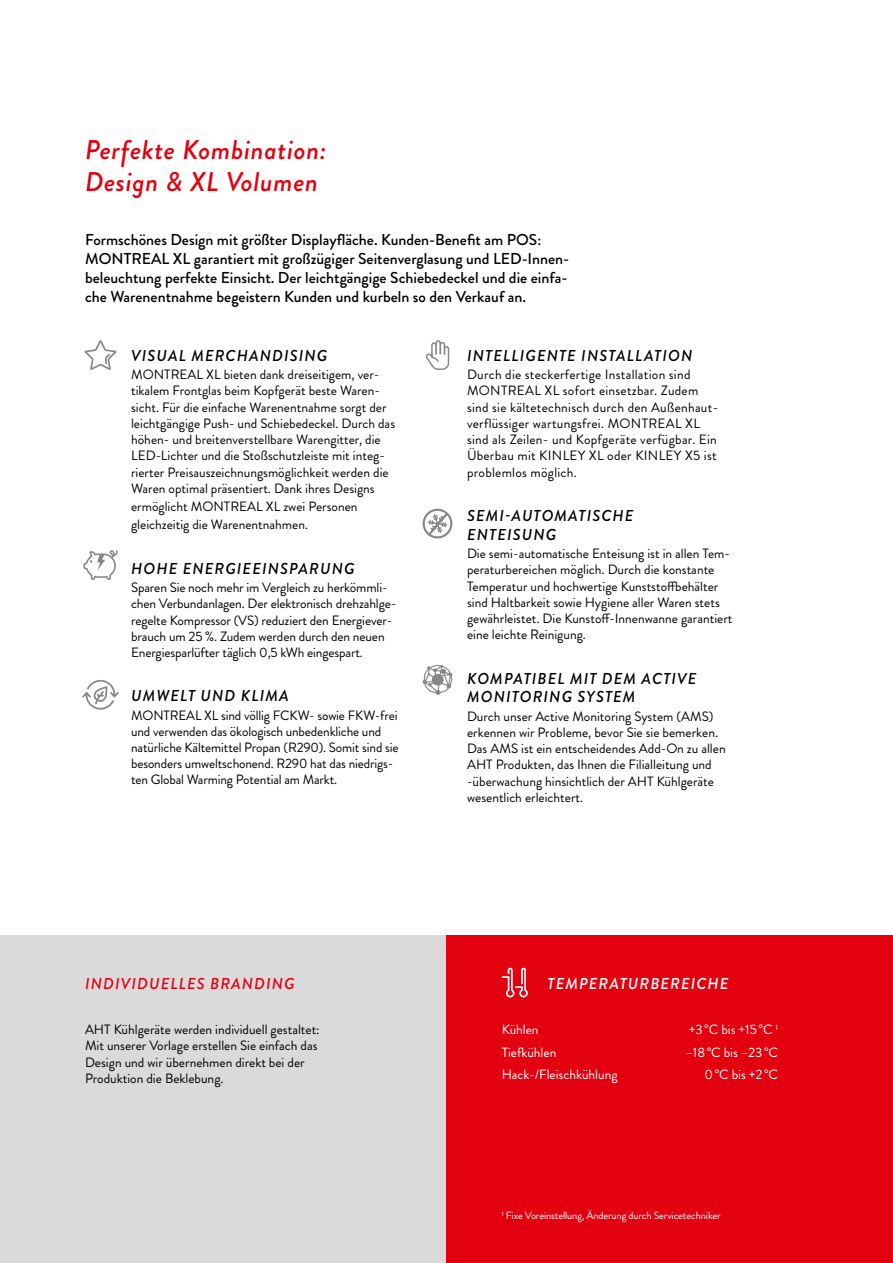
<style>
.page{position:relative;width:893px;height:1263px;background:#fff}
.page>*{position:absolute;margin:0;border:0;box-sizing:border-box;transform-origin:0 0}
.t1{font:italic 500 27px/32.4px "Brandon Grotesque";letter-spacing:.025em;color:#e3000f}
.t2{font:500 15.75px/18.9px "Brandon Grotesque";color:#000}
.t3{font:italic 500 15.75px/18.9px "Brandon Grotesque";letter-spacing:.07em;color:#000}
.t4{font:italic 500 15.75px "Brandon Grotesque";letter-spacing:.07em;color:#e3000f}
.t5{font:italic 500 15.75px "Brandon Grotesque";letter-spacing:.07em;color:#fff}
.t6{font:13.5px/16.2px "Brandon Grotesque";color:#000}
.t7{font:13.5px/16.2px "Brandon Grotesque";letter-spacing:.02em;color:#000}
.t8{font:13.5px "Brandon Grotesque";color:#fff}
.t9{font:10.5px "Brandon Grotesque";letter-spacing:-.01em;color:#fff}
</style>
<div class="page">
<div style="left:0;top:935px;width:446px;height:328px;background:#dadada"></div>
<div style="left:446px;top:935px;width:447px;height:328px;background:#e3000f"></div>
<svg style="left:502px;top:968px;width:26px;height:29px"></svg>
<svg style="left:422px;top:508px;width:30px;height:31px"></svg>
<svg style="left:82px;top:680px;width:37px;height:30px"></svg>
<svg style="left:84px;top:340px;width:33px;height:30px"></svg>
<svg style="left:426px;top:340px;width:23px;height:30px"></svg>
<svg style="left:83px;top:550px;width:35px;height:30px"></svg>
<svg style="left:423px;top:665px;width:29px;height:30px"></svg>
<h1 class="t1" style="left:85px;top:134px;width:243px">Perfekte Kombination:<br>Design &amp; XL Volumen</h1>
<p class="t2" style="left:85px;top:230px;width:486px">Formschönes Design mit größter Displayfläche. Kunden-Benefit am POS:<br>MONTREAL XL garantiert mit großzügiger Seitenverglasung und LED-Innen&shy;beleuchtung perfekte Einsicht. Der leichtgängige Schiebedeckel und die einfa&shy;che Warenentnahme begeistern Kunden und kurbeln so den Verkauf an.</p>
<p class="t3" style="left:131px;top:346px;width:198px">VISUAL MERCHANDISING</p>
<p class="t6" style="left:131px;top:367px;width:266px">MONTREAL XL bieten dank dreiseitigem, ver&shy;tikalem Frontglas beim Kopfgerät beste Waren&shy;sicht. Für die einfache Warenentnahme sorgt der leichtgängige Push- und Schiebedeckel. Durch das höhen- und breitenverstellbare Warengitter, die LED-Lichter und die Stoßschutzleiste mit integ&shy;rierter Preisauszeichnungsmöglichkeit werden die Waren optimal präsentiert. Dank ihres Designs</p>
<p class="t6" style="left:131px;top:497px;width:228px;line-height:18.3px">ermöglicht MONTREAL XL zwei Personen gleichzeitig die Warenentnahmen.</p>
<p class="t3" style="left:131px;top:559px;width:225px">HOHE ENERGIEEINSPARUNG</p>
<p class="t6" style="left:131px;top:580px;width:267px">Sparen Sie noch mehr im Vergleich zu herkömmli&shy;chen Verbundanlagen. Der elektronisch drehzahlge&shy;regelte Kompressor (VS) reduziert den Energiever&shy;brauch um 25 %. Zudem werden durch den neuen Energiesparlüfter täglich 0,5 kWh eingespart.</p>
<p class="t3" style="left:131px;top:687px;width:159px">UMWELT UND KLIMA</p>
<p class="t6" style="left:131px;top:707px;width:269px">MONTREAL XL sind völlig FCKW- sowie FKW-frei und verwenden das ökologisch unbedenkliche und natürliche Kältemittel Propan (R290). Somit sind sie besonders umweltschonend. R290 hat das niedrigs&shy;ten Global Warming Potential am Markt.</p>
<p class="t3" style="left:467px;top:346px;width:227px">INTELLIGENTE INSTALLATION</p>
<p class="t7" style="left:467px;top:367px;width:253px">Durch die steckerfertige Installation sind MONTREAL XL sofort einsetzbar. Zudem sind sie kältetechnisch durch den Außenhaut&shy;verflüssiger wartungsfrei. MONTREAL XL sind als Zeilen- und Kopfgeräte verfügbar. Ein Überbau mit KINLEY XL oder KINLEY X5 ist problemlos möglich.</p>
<p class="t3" style="left:467px;top:506px;width:168px">SEMI-AUTOMATISCHE<br>ENTEISUNG</p>
<p class="t6" style="left:467px;top:546px;width:267px">Die semi-automatische Enteisung ist in allen Tem&shy;peraturbereichen möglich. Durch die konstante Temperatur und hochwertige Kunststoffbehälter sind Haltbarkeit sowie Hygiene aller Waren stets gewährleistet. Die Kunstoff-Innenwanne garantiert eine leichte Reinigung.</p>
<p class="t3" style="left:467px;top:669px;width:231px">KOMPATIBEL MIT DEM ACTIVE<br>MONITORING SYSTEM</p>
<p class="t6" style="left:467px;top:708px;width:260px">Durch unser Active Monitoring System (AMS) erkennen wir Probleme, bevor Sie sie bemerken.<br>Das AMS ist ein entscheidendes Add-On zu allen AHT Produkten, das Ihnen die Filialleitung und -überwachung hinsichtlich der AHT Kühlgeräte wesentlich erleichtert.</p>
<p class="t4" style="left:85px;top:973px;width:211px">INDIVIDUELLES BRANDING</p>
<p class="t6" style="left:85px;top:1022px;width:236px">AHT Kühlgeräte werden individuell gestaltet:<br>Mit unserer Vorlage erstellen Sie einfach das Design und wir übernehmen direkt bei der Produktion die Beklebung.</p>
<p class="t5" style="left:548px;top:973px;width:182px">TEMPERATURBEREICHE</p>
<p class="t8" style="left:502px;top:1020px;width:38px">Kühlen</p>
<p class="t8" style="left:689px;top:1020px;width:91px">+3°C bis +15°C <sup>1</sup></p>
<p class="t8" style="left:502px;top:1043px;width:56px">Tiefkühlen</p>
<p class="t8" style="left:685px;top:1043px;width:94px">–18°C bis –23°C</p>
<p class="t8" style="left:502px;top:1065px;width:117px">Hack-/Fleischkühlung</p>
<p class="t8" style="left:704px;top:1065px;width:75px">0°C bis +2°C</p>
<p class="t9" style="left:502px;top:1208px;width:220px"><sup>1</sup> Fixe Voreinstellung, Änderung durch Servicetechniker</p>
</div>
